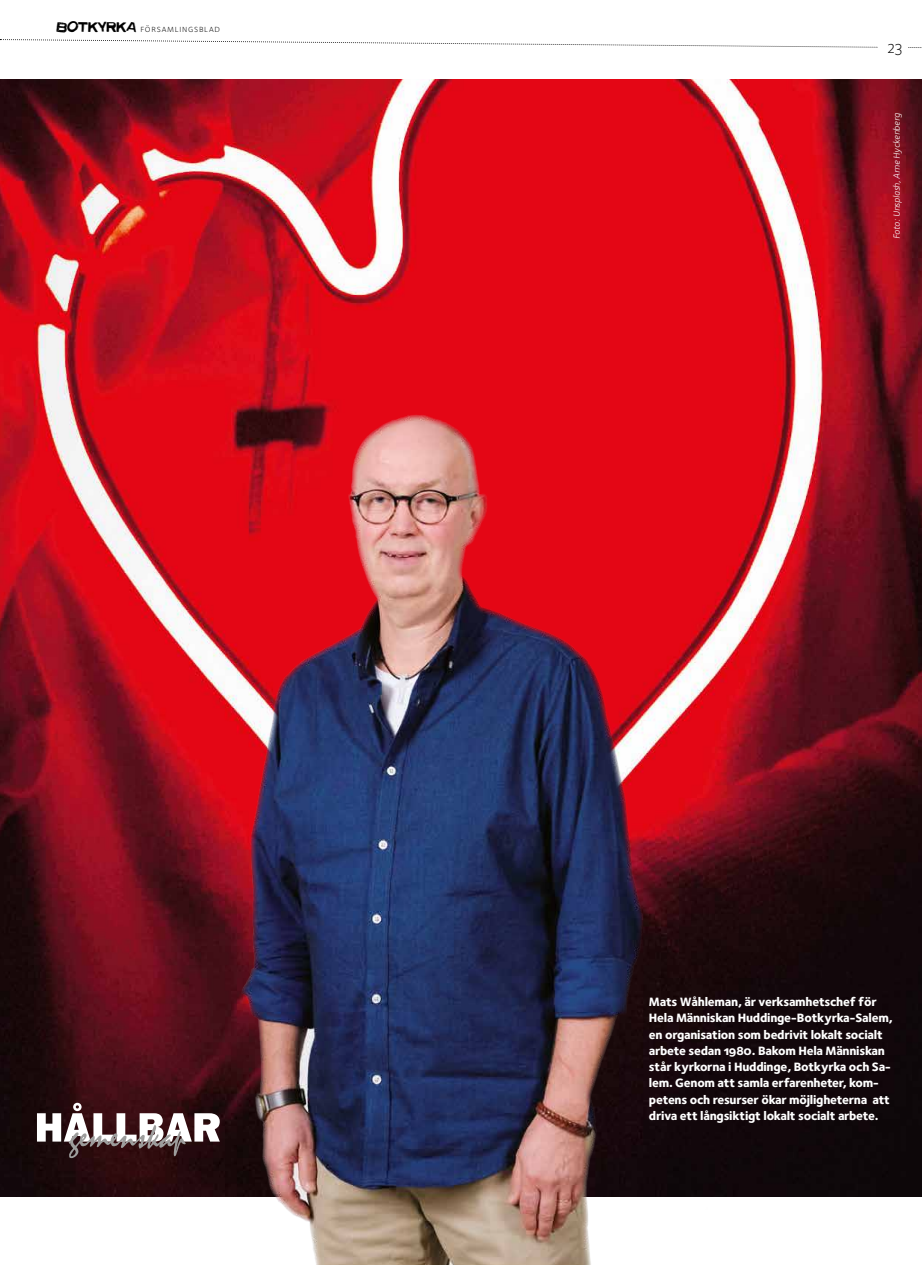
<style>
.page{position:relative;width:922px;height:1265px;background:#fff}
.page>*{position:absolute;margin:0;border:0;box-sizing:border-box;transform-origin:0 0}
.t1{font:17.5px "Foundry Sterling Light OSF";color:#000}
.t2{font:12.5px/16.2px "Foundry Sterling Extra Bold OSF";letter-spacing:-.02em;color:#fff}
.t3{font:10px "Foundry Sterling Light Expert";letter-spacing:.075em;color:#000}
.t4{font:9.38px "Foundry Sterling Book Italic OSF";letter-spacing:-.005em;color:#fff}
.s1{font-family:"Crafty One";font-size:15px}
</style>
<div class="page">
<svg style="left:0;top:39px;width:922px;height:9px"></svg>
<div style="left:877px;top:36px;width:30px;height:25px;background:#fff"></div>
<img style="left:0;top:80px;width:921px;height:1117px">
<img style="left:79px;top:321px;width:657px;height:944px">
<svg style="left:37px;top:1103px;width:183px;height:55px"></svg>
<p class="t3" style="left:56px;top:23px;width:165px"><span class="s1">BOTKYRKA</span> församlingsblad</p>
<h1 class="t1" style="left:887px;top:37px;width:16px">23</h1>
<p class="t4" style="left:891px;top:239px;width:127px;rotate:-90deg">Foto: Unsplash, Arne Hyckenberg</p>
<p class="t2" style="left:648px;top:993px;width:245px">Mats Wåhleman, är verksamhetschef för Hela Människan Huddinge-Botkyrka-Salem, en organisation som bedrivit lokalt socialt arbete sedan 1980. Bakom Hela Människan står kyrkorna i Huddinge, Botkyrka och Sa&shy;lem. Genom att samla erfarenheter, kom&shy;petens och resurser ökar möjligheterna att driva ett långsiktigt lokalt socialt arbete.</p>
</div>
